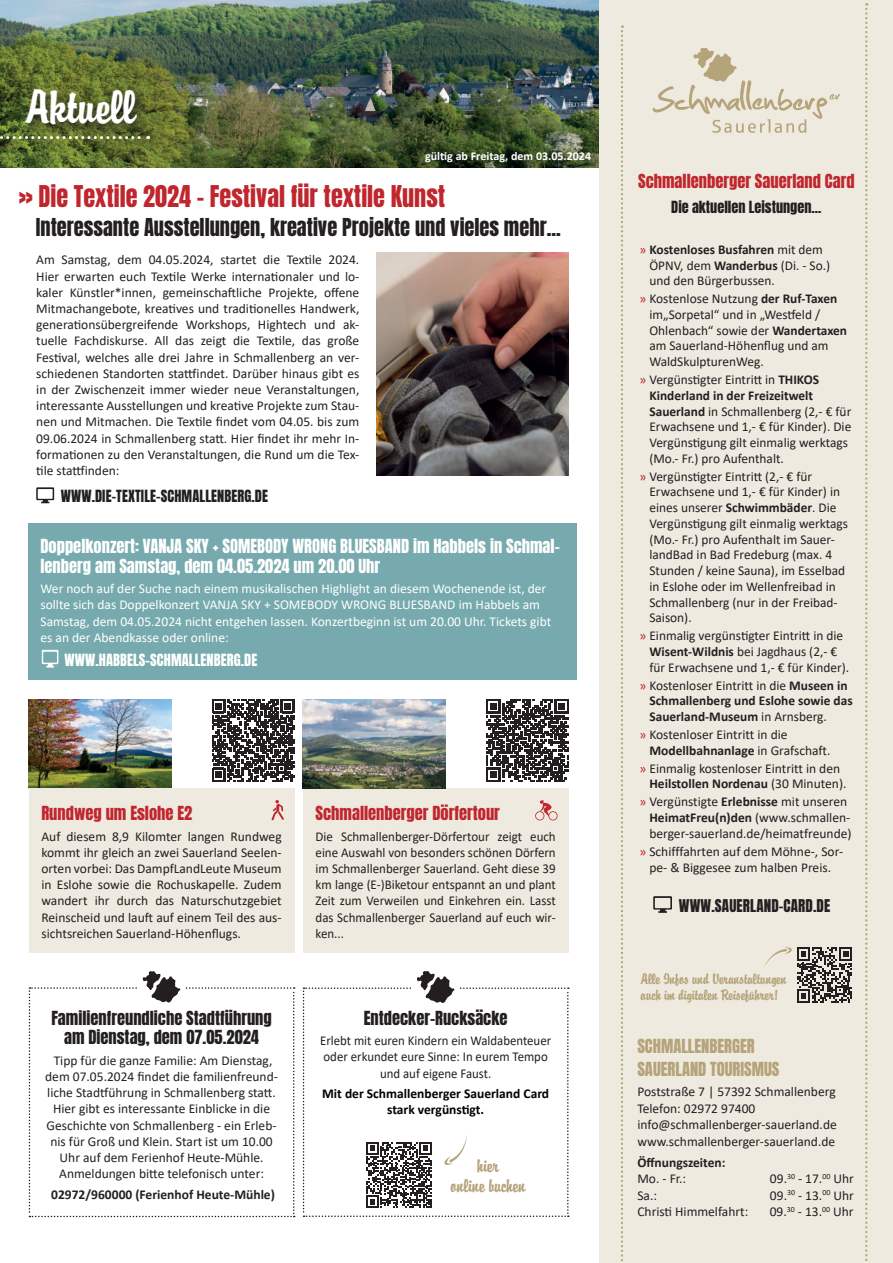
<style>
.page{position:relative;width:893px;height:1263px;background:#fff}
.page>*{position:absolute;margin:0;border:0;box-sizing:border-box;transform-origin:0 0}
.t1{font:42px "Brody";color:#fff}
.t2{font:25.5px "Anton";color:#c0262d;scale:.95 1}
.t3{font:21px "Anton";color:#231f20}
.t4{font:16.5px/19.8px "Anton";color:#fff}
.t5{font:16.5px/19.8px "Anton";color:#231f20;text-align:center}
.t6{font:16.5px "Anton";color:#c0262d}
.t7{font:16.5px/22.5px "Anton";color:#b5a379}
.t8{font:16.5px/20px "Brody";color:#b5a379;text-align:center}
.t9{font:15px "Anton";letter-spacing:.01em;color:#231f20}
.t10{font:14.4px "Anton";letter-spacing:.01em;color:#231f20}
.t11{font:14.4px "Anton";letter-spacing:.01em;color:#fff}
.t12{font:14.25px "Anton";color:#231f20}
.t13{font:13.5px/15.8px "Calibri";color:#231f20}
.t14{font:13.5px/16.2px "Calibri";color:#fff}
.t15{font:13.5px/16.2px "Calibri";color:#231f20;text-align:justify;scale:.96 1}
.t16{font:700 13.5px/15.8px "Calibri";color:#231f20}
.t17{font:13.5px/16.2px "Calibri";color:#231f20;text-align:center;scale:.95 1}
.t18{font:700 13.5px/16.2px "Calibri";color:#000;text-align:center}
.t19{font:13.35px/16px "Brody";color:#b5a379}
.t20{font:700 12px "Calibri";color:#fff}
.s1{color:#c0262d}
.s2{font-weight:700}
.s3{font-weight:400;color:#c0262d}
.s4{font-weight:400}
</style>
<div class="page">
<svg style="left:303px;top:971px;width:266px;height:246px"></svg>
<div style="left:303px;top:789px;width:266px;height:164px;background:#efeae0"></div>
<img style="left:303px;top:699px;width:142px;height:90px">
<svg style="left:486px;top:699px;width:83px;height:83px"></svg>
<svg style="left:535px;top:800px;width:23px;height:20px"></svg>
<img style="left:29px;top:699px;width:142px;height:88px">
<svg style="left:212px;top:699px;width:82px;height:83px"></svg>
<div style="left:29px;top:789px;width:265px;height:164px;background:#efeae0"></div>
<svg style="left:272px;top:800px;width:12px;height:20px"></svg>
<svg style="left:29px;top:971px;width:266px;height:246px"></svg>
<div style="left:28px;top:523px;width:548px;height:157px;background:#77aaae"></div>
<svg style="left:42px;top:650px;width:16px;height:18px"></svg>
<img style="left:376px;top:252px;width:193px;height:223px">
<svg style="left:36px;top:487px;width:18px;height:16px"></svg>
<img style="left:0;top:0;width:600px;height:168px">
<div style="left:600px;top:0;width:293px;height:1263px;background:#efeae0"></div>
<svg style="left:621px;top:26px;width:2px;height:1236px"></svg>
<svg style="left:865px;top:3px;width:2px;height:1258px"></svg>
<div style="left:423px;top:150px;width:174px;height:19px;background:#231f20;opacity:.3"></div>
<svg style="left:652px;top:47px;width:188px;height:86px"></svg>
<div style="left:0;top:132px;width:162px;height:20px;background:#231f20;opacity:.75"></div>
<svg style="left:0;top:136px;width:149px;height:3px"></svg>
<div style="left:21px;top:85px;width:129px;height:53px;background:#231f20;opacity:.75"></div>
<svg style="left:653px;top:896px;width:19px;height:17px"></svg>
<svg style="left:764px;top:947px;width:88px;height:56px"></svg>
<h1 class="t1" style="left:26px;top:81px;width:112px">Aktuell</h1>
<p class="t20" style="left:425px;top:147px;width:167px">gültig ab Freitag, dem 03.05.2024</p>
<h2 class="t2" style="left:19px;top:183px;width:450px">» Die Textile 2024 - Festival für textile Kunst</h2>
<h3 class="t3" style="left:36px;top:216px;width:526px">Interessante Ausstellungen, kreative Projekte und vieles mehr...</h3>
<p class="t13" style="left:36px;top:251px;width:325px;line-height:16.2px;text-align:justify">Am Samstag, dem 04.05.2024, startet die Textile 2024.<br>Hier erwarten euch Textile Werke internationaler und lo&shy;kaler Künstler*innen, gemeinschaftliche Projekte, offene Mitmachangebote, kreatives und traditionelles Handwerk, generationsübergreifende Workshops, Hightech und ak&shy;tuelle Fachdiskurse. All das zeigt die Textile, das große Festival, welches alle drei Jahre in Schmallenberg an ver&shy;schiedenen Standorten stattfindet. Darüber hinaus gibt es in der Zwischenzeit immer wieder neue Veranstaltungen, interessante Ausstellungen und kreative Projekte zum Stau&shy;nen und Mitmachen. Die Textile findet vom 04.05. bis zum 09.06.2024 in Schmallenberg statt. Hier findet ihr mehr In&shy;formationen zu den Veranstaltungen, die Rund um die Tex&shy;tile stattfinden:</p>
<p class="t10" style="left:61px;top:489px;width:209px">WWW.DIE-TEXTILE-SCHMALLENBERG.DE</p>
<p class="t4" style="left:40px;top:537px;width:521px">Doppelkonzert: VANJA SKY + SOMEBODY WRONG BLUESBAND im Habbels in Schmal&shy;lenberg am Samstag, dem 04.05.2024 um 20.00 Uhr</p>
<p class="t14" style="left:40px;top:580px;width:512px">Wer noch auf der Suche nach einem musikalischen Highlight an diesem Wochenende ist, der sollte sich das Doppelkonzert VANJA SKY + SOMEBODY WRONG BLUESBAND im Habbels am Samstag, dem 04.05.2024 nicht entgehen lassen. Konzertbeginn ist um 20.00 Uhr. Tickets gibt es an der Abendkasse oder online:</p>
<p class="t11" style="left:65px;top:653px;width:194px">WWW.HABBELS-SCHMALLENBERG.DE</p>
<p class="t6" style="left:41px;top:805px;width:152px">Rundweg um Eslohe E2</p>
<p class="t13" style="left:41px;top:828px;width:242px;line-height:16.2px;text-align:justify">Auf diesem 8,9 Kilomter langen Rundweg kommt ihr gleich an zwei Sauerland Seelen&shy;orten vorbei: Das DampfLandLeute Museum in Eslohe sowie die Rochuskapelle. Zudem wandert ihr durch das Naturschutzgebiet Reinscheid und lauft auf einem Teil des aus&shy;sichtsreichen Sauerland-Höhenflugs.</p>
<p class="t5" style="left:51px;top:1009px;width:222px">Familienfreundliche Stadtführung am Dienstag, dem 07.05.2024</p>
<p class="t13" style="left:45px;top:1052px;width:234px;line-height:16.2px;text-align:center">Tipp für die ganze Familie: Am Dienstag, dem 07.05.2024 findet die familienfreund&shy;liche Stadtführung in Schmallenberg statt.<br>Hier gibt es interessante Einblicke in die Geschichte von Schmallenberg - ein Erleb&shy;nis für Groß und Klein. Start ist um 10.00<br>Uhr auf dem Ferienhof Heute-Mühle.<br>Anmeldungen bitte telefonisch unter:</p>
<p class="t16" style="left:51px;top:1186px;width:225px">02972/960000 (Ferienhof Heute-Mühle)</p>
<p class="t6" style="left:316px;top:805px;width:186px">Schmallenberger Dörfertour</p>
<p class="t15" style="left:316px;top:828px;width:252px">Die Schmallenberger-Dörfertour zeigt euch eine Auswahl von besonders schönen Dörfern im Schmallenberger Sauerland. Geht diese 39 km lange (E-)Biketour entspannt an und plant Zeit zum Verweilen und Einkehren ein. Lasst das Schmallenberger Sauerland auf euch wir&shy;ken...</p>
<p class="t5" style="left:364px;top:1009px;width:145px">Entdecker-Rucksäcke</p>
<p class="t17" style="left:320px;top:1032px;width:245px">Erlebt mit euren Kindern ein Waldabenteuer oder erkundet eure Sinne: In eurem Tempo und auf eigene Faust.</p>
<p class="t18" style="left:322px;top:1085px;width:229px">Mit der Schmallenberger Sauerland Card stark vergünstigt.</p>
<p class="t8" style="left:451px;top:1156px;width:76px">hier<br>online buchen</p>
<p class="t6" style="left:638px;top:172px;width:218px">Schmallenberger Sauerland Card</p>
<p class="t12" style="left:671px;top:200px;width:151px">Die aktuellen Leistungen...</p>
<p class="t13" style="left:649px;top:241px;width:182px;text-indent:-10px"><span class="s1">»</span> <span class="s2">Kostenloses Busfahren</span> mit dem<br>ÖPNV, dem <span class="s2">Wanderbus</span> (Di. - So.) und den Bürgerbussen.</p>
<p class="t13" style="left:649px;top:290px;width:199px;text-indent:-10px"><span class="s1">»</span> Kostenlose Nutzung <span class="s2">der Ruf-Taxen </span>im„Sorpetal“ und in „Westfeld /<br>Ohlenbach“ sowie der <span class="s2">Wandertaxen </span>am Sauerland-Höhenflug und am<br>WaldSkulpturenWeg.</p>
<p class="t13" style="left:649px;top:371px;width:203px;text-indent:-10px"><span class="s1">»</span> Vergünstigter Eintritt in <span class="s2">THIKOS Kinderland in der Freizeitwelt Sauerland</span> in Schmallenberg (2,- € für Erwachsene und 1,- € für Kinder). Die Vergünstigung gilt einmalig werktags (Mo.- Fr.) pro Aufenthalt.</p>
<p class="t13" style="left:649px;top:468px;width:200px;text-indent:-10px"><span class="s1">»</span> Vergünstigter Eintritt (2,- € für<br>Erwachsene und 1,- € für Kinder) in eines unserer <span class="s2">Schwimmbäder</span>. Die<br>Vergünstigung gilt einmalig werktags (Mo.- Fr.) pro Aufenthalt im Sauer&shy;landBad in Bad Fredeburg (max. 4<br>Stunden / keine Sauna), im Esselbad in Eslohe oder im Wellenfreibad in<br>Schmallenberg (nur in der Freibad-<br>Saison).</p>
<p class="t13" style="left:649px;top:628px;width:201px;text-indent:-10px"><span class="s1">»</span> Einmalig vergünstigter Eintritt in die<br><span class="s2">Wisent-Wildnis</span> bei Jagdhaus (2,- € für Erwachsene und 1,- € für Kinder).</p>
<p class="t16" style="left:649px;top:677px;width:205px;text-indent:-10px"><span class="s3">»</span> <span class="s4">Kostenloser Eintritt in die</span> Museen in<br>Schmallenberg und Eslohe sowie das<br>Sauerland-Museum <span class="s4">in Arnsberg.</span></p>
<p class="t13" style="left:649px;top:726px;width:183px;text-indent:-10px"><span class="s1">»</span> Kostenloser Eintritt in die<br><span class="s2">Modellbahnanlage</span> in Grafschaft.</p>
<p class="t13" style="left:649px;top:760px;width:199px;text-indent:-10px"><span class="s1">»</span> Einmalig kostenloser Eintritt in den<br><span class="s2">Heilstollen Nordenau</span> (30 Minuten).</p>
<p class="t13" style="left:649px;top:794px;width:204px;text-indent:-10px"><span class="s1">»</span> Vergünstigte <span class="s2">Erlebnisse</span> mit unseren<br><span class="s2">HeimatFreu(n)den</span> (www.schmallen&shy;berger-sauerland.de/heimatfreunde)</p>
<p class="t13" style="left:639px;top:843px;width:205px;text-align:center"><span class="s1">»</span> Schifffahrten auf dem Möhne-, Sor&shy;pe- &amp; Biggesee zum halben Preis.</p>
<p class="t9" style="left:679px;top:897px;width:153px">WWW.SAUERLAND-CARD.DE</p>
<p class="t19" style="left:641px;top:971px;width:147px">Alle Infos und Veranstaltungen auch im digitalen Reiseführer!</p>
<p class="t7" style="left:637px;top:1036px;width:144px">SCHMALLENBERGER<br>SAUERLAND TOURISMUS</p>
<p class="t13" style="left:637px;top:1083px;width:201px;line-height:16.5px">Poststraße 7 | 57392 Schmallenberg Telefon: 02972 97400 info@schmallenberger-sauerland.de www.schmallenberger-sauerland.de</p>
<p class="t16" style="left:637px;top:1154px;width:90px">Öffnungszeiten:</p>
<p class="t13" style="left:637px;top:1170px;width:50px">Mo. - Fr.:</p>
<p class="t13" style="left:770px;top:1170px;width:85px">09.<sup>30</sup> - 17.<sup>00</sup> Uhr</p>
<p class="t13" style="left:637px;top:1187px;width:21px">Sa.:</p>
<p class="t13" style="left:770px;top:1187px;width:85px">09.<sup>30</sup> - 13.<sup>00</sup> Uhr</p>
<p class="t13" style="left:637px;top:1203px;width:112px">Christi Himmelfahrt:</p>
<p class="t13" style="left:770px;top:1203px;width:85px">09.<sup>30</sup> - 13.<sup>00</sup> Uhr</p>
</div>
